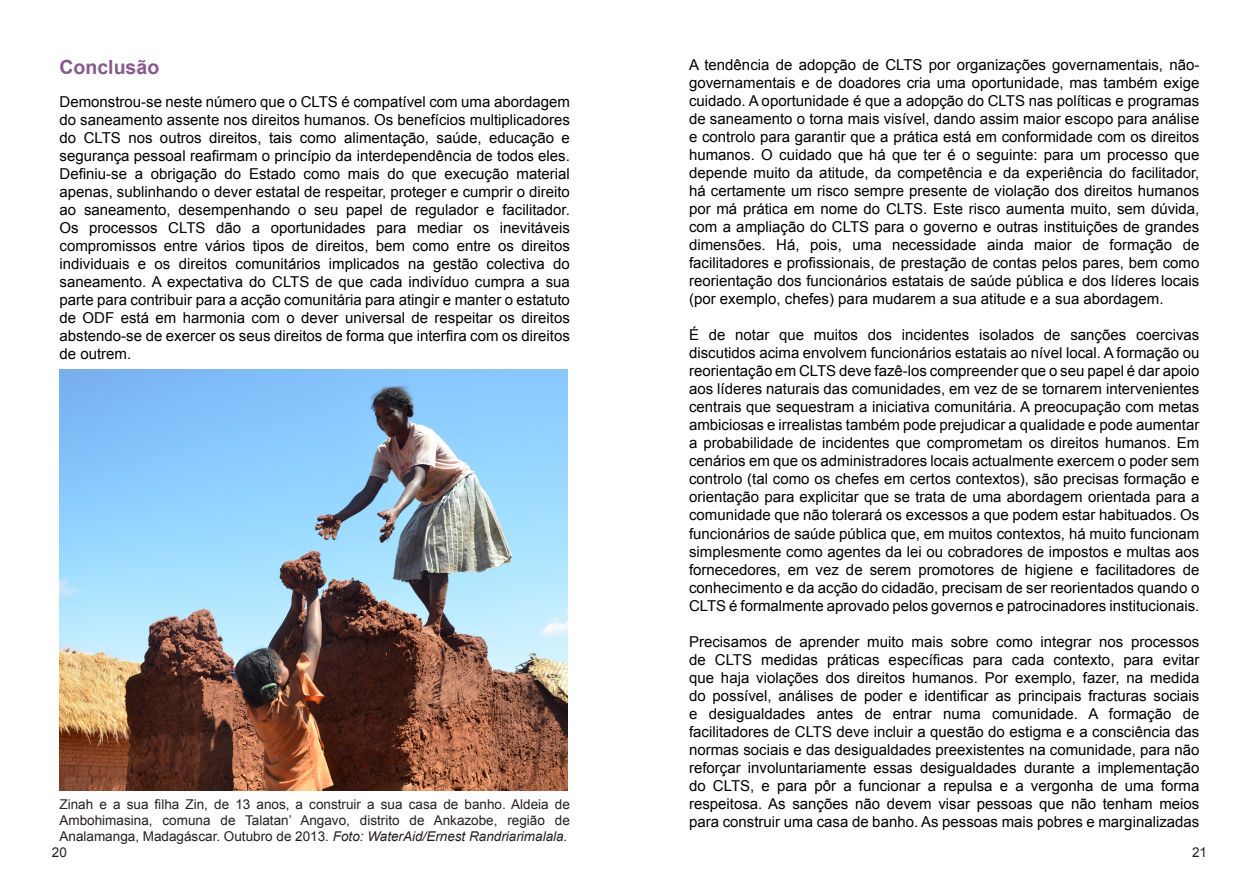
<style>
.page{position:relative;width:1259px;height:893px;background:#fff}
.page>*{position:absolute;margin:0;border:0;box-sizing:border-box;transform-origin:0 0}
.t1{font:700 19.5px "Arial";color:#87598e}
.t2{font:15px/18px "Arial";color:#000;text-align:justify}
.t3{font:13.5px/16.2px "Arial";color:#231f20;text-align:justify}
.s1{font-style:italic}
</style>
<div class="page">
<img style="left:60px;top:370px;width:507px;height:421px">
<p class="t1" style="left:60px;top:53px;width:101px">Conclusão</p>
<p class="t2" style="left:60px;top:92px;width:512px">Demonstrou-se neste número que o CLTS é compatível com uma abordagem do saneamento assente nos direitos humanos. Os benefícios multiplicadores do CLTS nos outros direitos, tais como alimentação, saúde, educação e segurança pessoal reafirmam o princípio da interdependência de todos eles.<br>Definiu-se a obrigação do Estado como mais do que execução material apenas, sublinhando o dever estatal de respeitar, proteger e cumprir o direito ao saneamento, desempenhando o seu papel de regulador e facilitador.<br>Os processos CLTS dão a oportunidades para mediar os inevitáveis compromissos entre vários tipos de direitos, bem como entre os direitos individuais e os direitos comunitários implicados na gestão colectiva do saneamento. A expectativa do CLTS de que cada indivíduo cumpra a sua parte para contribuir para a acção comunitária para atingir e manter o estatuto de ODF está em harmonia com o dever universal de respeitar os direitos abstendo-se de exercer os seus direitos de forma que interfira com os direitos de outrem.</p>
<p class="t3" style="left:60px;top:796px;width:512px">Zinah e a sua filha Zin, de 13 anos, a construir a sua casa de banho. Aldeia de Ambohimasina, comuna de Talatan’ Angavo, distrito de Ankazobe, região de Analamanga, Madagáscar. Outubro de 2013. <span class="s1">Foto: WaterAid/Ernest Randriarimalala.</span></p>
<p class="t2" style="left:689px;top:56px;width:512px">A tendência de adopção de CLTS por organizações governamentais, não&shy;governamentais e de doadores cria uma oportunidade, mas também exige cuidado. A oportunidade é que a adopção do CLTS nas políticas e programas de saneamento o torna mais visível, dando assim maior escopo para análise e controlo para garantir que a prática está em conformidade com os direitos humanos. O cuidado que há que ter é o seguinte: para um processo que depende muito da atitude, da competência e da experiência do facilitador, há certamente um risco sempre presente de violação dos direitos humanos por má prática em nome do CLTS. Este risco aumenta muito, sem dúvida, com a ampliação do CLTS para o governo e outras instituições de grandes dimensões. Há, pois, uma necessidade ainda maior de formação de facilitadores e profissionais, de prestação de contas pelos pares, bem como reorientação dos funcionários estatais de saúde pública e dos líderes locais (por exemplo, chefes) para mudarem a sua atitude e a sua abordagem.</p>
<p class="t2" style="left:689px;top:326px;width:512px">É de notar que muitos dos incidentes isolados de sanções coercivas discutidos acima envolvem funcionários estatais ao nível local. A formação ou reorientação em CLTS deve fazê-los compreender que o seu papel é dar apoio aos líderes naturais das comunidades, em vez de se tornarem intervenientes centrais que sequestram a iniciativa comunitária. A preocupação com metas ambiciosas e irrealistas também pode prejudicar a qualidade e pode aumentar a probabilidade de incidentes que comprometam os direitos humanos. Em cenários em que os administradores locais actualmente exercem o poder sem controlo (tal como os chefes em certos contextos), são precisas formação e orientação para explicitar que se trata de uma abordagem orientada para a comunidade que não tolerará os excessos a que podem estar habituados. Os funcionários de saúde pública que, em muitos contextos, há muito funcionam simplesmente como agentes da lei ou cobradores de impostos e multas aos fornecedores, em vez de serem promotores de higiene e facilitadores de conhecimento e da acção do cidadão, precisam de ser reorientados quando o CLTS é formalmente aprovado pelos governos e patrocinadores institucionais.</p>
<p class="t2" style="left:689px;top:632px;width:512px">Precisamos de aprender muito mais sobre como integrar nos processos de CLTS medidas práticas específicas para cada contexto, para evitar que haja violações dos direitos humanos. Por exemplo, fazer, na medida do possível, análises de poder e identificar as principais fracturas sociais e desigualdades antes de entrar numa comunidade. A formação de facilitadores de CLTS deve incluir a questão do estigma e a consciência das normas sociais e das desigualdades preexistentes na comunidade, para não reforçar involuntariamente essas desigualdades durante a implementação do CLTS, e para pôr a funcionar a repulsa e a vergonha de uma forma respeitosa. As sanções não devem visar pessoas que não tenham meios para construir uma casa de banho. As pessoas mais pobres e marginalizadas</p>
<p class="t3" style="left:52px;top:844px;width:17px">20</p>
<p class="t3" style="left:1192px;top:844px;width:17px">21</p>
</div>
